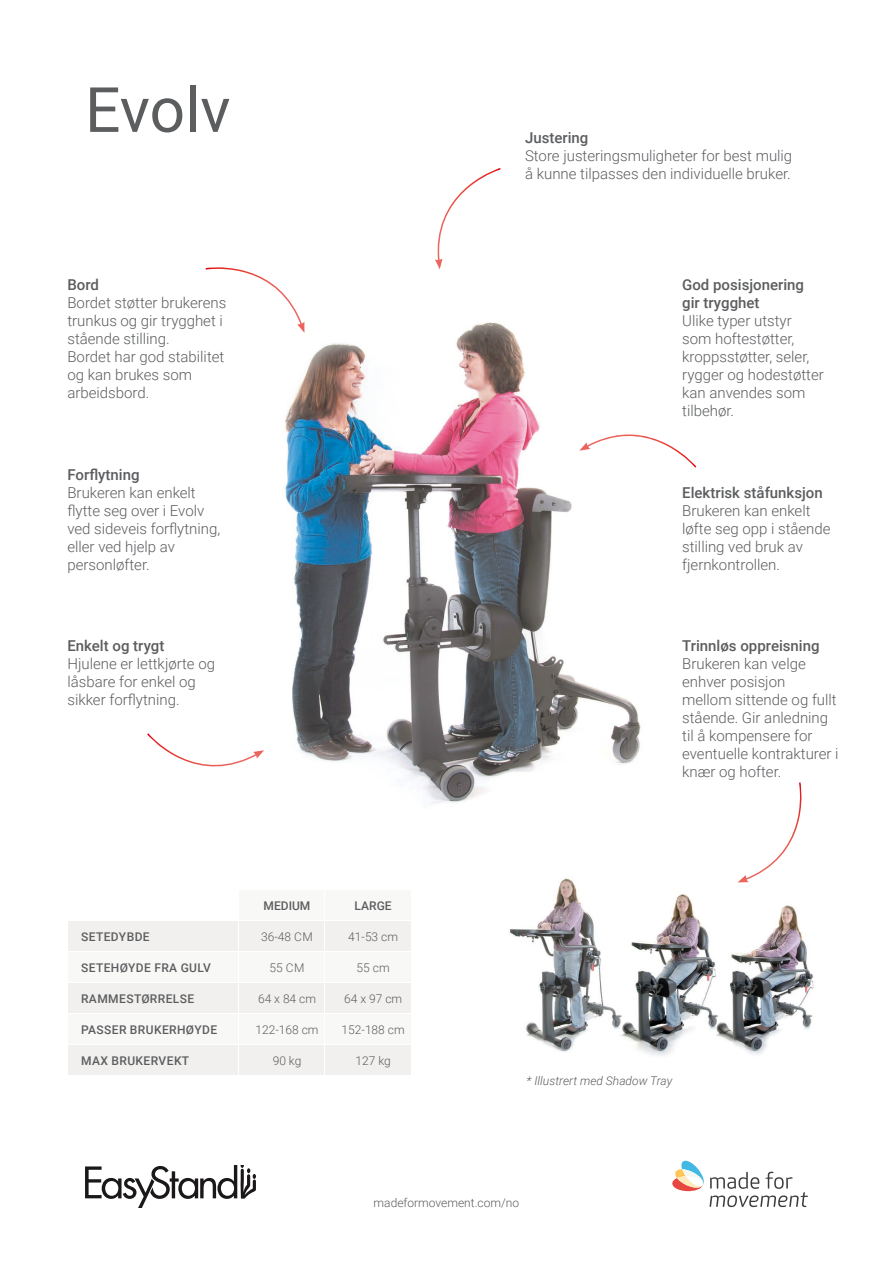
<style>
.page{position:relative;width:893px;height:1263px;background:#fff}
.page>*{position:absolute;margin:0;border:0;box-sizing:border-box;transform-origin:0 0}
.t1{font:62.4px "Roboto";letter-spacing:-.005em;color:#5c5d5f}
.t2{font:300 15px/18px "Roboto";color:#5c5d5f}
.t3{font:500 15px/18px "Roboto";color:#5c5d5f}
.t4{font:300 12px "Roboto";color:#5c5d5f}
.t5{font:500 12px "Roboto";letter-spacing:.035em;color:#5c5d5f}
.t6{font:italic 300 12px "Roboto";color:#5c5d5f}
</style>
<div class="page">
<svg style="left:85px;top:1165px;width:171px;height:42px"></svg>
<svg style="left:672px;top:1161px;width:136px;height:46px"></svg>
<img style="left:285px;top:322px;width:356px;height:482px">
<svg style="left:68px;top:921px;width:343px;height:154px;fill:#f1f0ee"></svg>
<hr style="left:239px;top:921px;width:1px;height:30px;background:#fff">
<hr style="left:325px;top:921px;width:1px;height:30px;background:#fff">
<hr style="left:67px;top:951px;width:172px;height:1px;background:#fff">
<hr style="left:239px;top:951px;width:86px;height:1px;background:#fff">
<hr style="left:239px;top:952px;width:1px;height:30px;background:#fff">
<hr style="left:325px;top:951px;width:86px;height:1px;background:#fff">
<hr style="left:325px;top:952px;width:1px;height:30px;background:#fff">
<hr style="left:67px;top:982px;width:172px;height:1px;background:#fff">
<hr style="left:239px;top:982px;width:86px;height:1px;background:#fff">
<hr style="left:239px;top:983px;width:1px;height:30px;background:#fff">
<hr style="left:325px;top:982px;width:86px;height:1px;background:#fff">
<hr style="left:325px;top:983px;width:1px;height:30px;background:#fff">
<hr style="left:67px;top:1013px;width:172px;height:1px;background:#fff">
<hr style="left:239px;top:1013px;width:86px;height:1px;background:#fff">
<hr style="left:239px;top:1014px;width:1px;height:30px;background:#fff">
<hr style="left:325px;top:1013px;width:86px;height:1px;background:#fff">
<hr style="left:325px;top:1014px;width:1px;height:30px;background:#fff">
<hr style="left:67px;top:1044px;width:172px;height:1px;background:#fff">
<hr style="left:239px;top:1044px;width:86px;height:1px;background:#fff">
<hr style="left:239px;top:1045px;width:1px;height:30px;background:#fff">
<hr style="left:325px;top:1044px;width:86px;height:1px;background:#fff">
<hr style="left:325px;top:1045px;width:1px;height:30px;background:#fff">
<img style="left:509px;top:878px;width:305px;height:178px">
<svg style="left:435px;top:168px;width:66px;height:101px"></svg>
<svg style="left:206px;top:267px;width:98px;height:66px"></svg>
<svg style="left:147px;top:733px;width:117px;height:34px"></svg>
<svg style="left:579px;top:430px;width:117px;height:38px"></svg>
<svg style="left:737px;top:782px;width:66px;height:100px"></svg>
<h1 class="t1" style="left:85px;top:66px;width:147px">Evolv</h1>
<p class="t3" style="left:67px;top:275px;width:33px">Bord</p>
<p class="t2" style="left:67px;top:293px;width:160px">Bordet støtter brukerens trunkus og gir trygghet i stående stilling.<br>Bordet har god stabilitet og kan brukes som arbeidsbord.</p>
<p class="t3" style="left:67px;top:465px;width:74px">Forflytning</p>
<p class="t2" style="left:67px;top:483px;width:154px">Brukeren kan enkelt flytte seg over i Evolv ved sideveis forflytning, eller ved hjelp av personløfter.</p>
<p class="t3" style="left:67px;top:636px;width:98px">Enkelt og trygt</p>
<p class="t2" style="left:67px;top:654px;width:149px">Hjulene er lettkjørte og låsbare for enkel og sikker forflytning.</p>
<p class="t5" style="left:264px;top:897px;width:48px">MEDIUM</p>
<p class="t5" style="left:355px;top:897px;width:39px">LARGE</p>
<p class="t5" style="left:81px;top:928px;width:70px">SETEDYBDE</p>
<p class="t4" style="left:261px;top:928px;width:53px">36-48 CM</p>
<p class="t4" style="left:348px;top:928px;width:51px">41-53 cm</p>
<p class="t5" style="left:81px;top:959px;width:131px">SETEHØYDE FRA GULV</p>
<p class="t4" style="left:269px;top:959px;width:37px">55 CM</p>
<p class="t4" style="left:357px;top:959px;width:35px">55 cm</p>
<p class="t5" style="left:81px;top:990px;width:115px">RAMMESTØRRELSE</p>
<p class="t4" style="left:258px;top:990px;width:59px">64 x 84 cm</p>
<p class="t4" style="left:344px;top:990px;width:59px">64 x 97 cm</p>
<p class="t5" style="left:81px;top:1021px;width:138px">PASSER BRUKERHØYDE</p>
<p class="t4" style="left:255px;top:1021px;width:65px">122-168 cm</p>
<p class="t4" style="left:342px;top:1021px;width:65px">152-188 cm</p>
<p class="t5" style="left:81px;top:1052px;width:110px">MAX BRUKERVEKT</p>
<p class="t4" style="left:273px;top:1052px;width:30px">90 kg</p>
<p class="t4" style="left:355px;top:1052px;width:37px">127 kg</p>
<p class="t3" style="left:525px;top:128px;width:65px">Justering</p>
<p class="t2" style="left:525px;top:146px;width:269px">Store justeringsmuligheter for best mulig å kunne tilpasses den individuelle bruker.</p>
<p class="t3" style="left:682px;top:275px;width:123px">God posisjonering gir trygghet</p>
<p class="t2" style="left:682px;top:311px;width:143px">Ulike typer utstyr som hoftestøtter, kroppsstøtter, seler, rygger og hodestøtter kan anvendes som tilbehør.</p>
<p class="t3" style="left:682px;top:483px;width:142px">Elektrisk ståfunksjon</p>
<p class="t2" style="left:682px;top:501px;width:150px">Brukeren kan enkelt løfte seg opp i stående stilling ved bruk av fjernkontrollen.</p>
<p class="t3" style="left:682px;top:636px;width:139px">Trinnløs oppreisning</p>
<p class="t2" style="left:682px;top:654px;width:158px">Brukeren kan velge enhver posisjon<br>mellom sittende og fullt stående. Gir anledning til å kompensere for eventuelle kontrakturer i knær og hofter.</p>
<p class="t6" style="left:527px;top:1072px;width:147px">* Illustrert med Shadow Tray</p>
<p class="t4" style="left:374px;top:1194px;width:147px">madeformovement.com/no</p>
</div>
